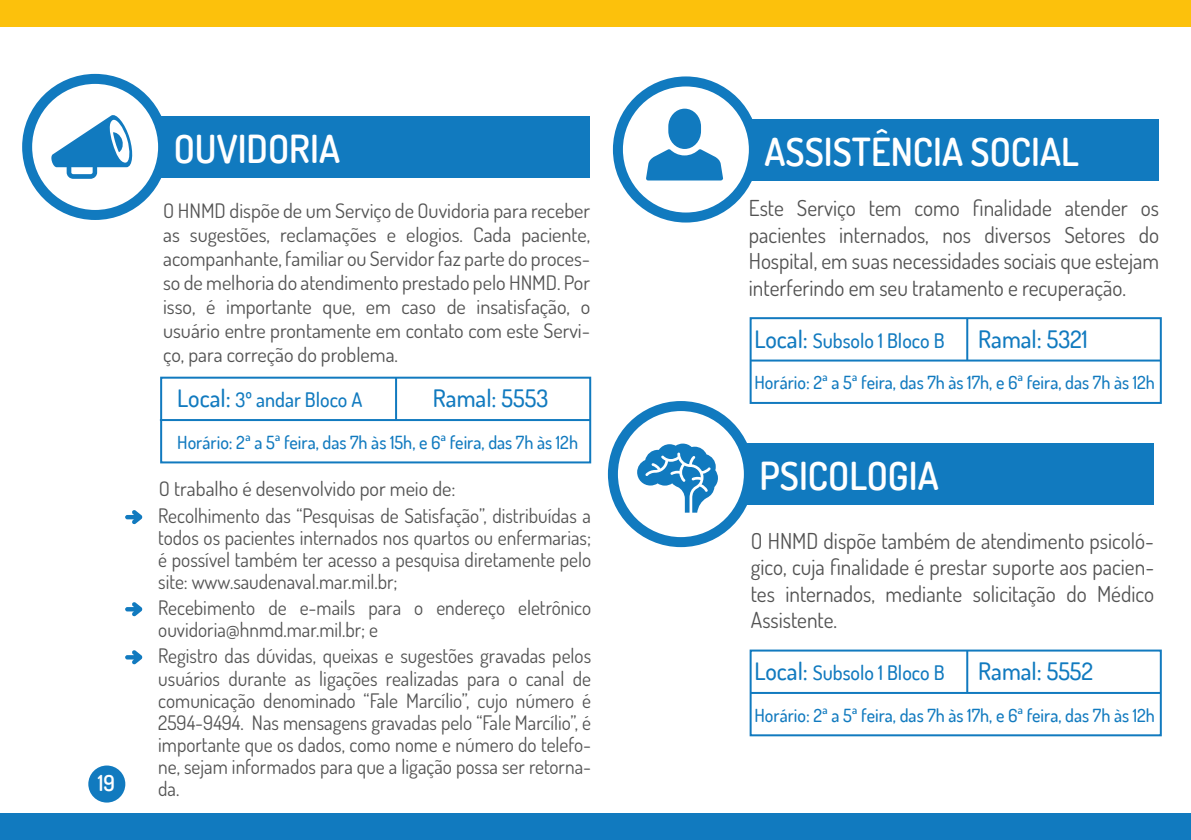
<style>
.page{position:relative;width:1191px;height:840px;background:#fff}
.page>*{position:absolute;margin:0;border:0;box-sizing:border-box;transform-origin:0 0}
.t1{font:600 38.6px "Dosis";color:#fff}
.t2{font:500 24px "Dosis";color:#117abf}
.t3{font:22px/26.4px "Dosis";color:#535353;text-align:justify}
.t4{font:600 22px "Dosis";color:#fff}
.t5{font:20px/22px "Dosis";color:#535353;text-align:justify}
.t6{font:500 20px "Dosis";color:#117abf}
.t7{font:500 18px "Dosis";color:#117abf}
.s1{font-size:24px}
</style>
<div class="page">
<svg style="left:125px;top:510px;width:17px;height:14px"></svg>
<svg style="left:125px;top:602px;width:17px;height:14px"></svg>
<svg style="left:125px;top:650px;width:17px;height:14px"></svg>
<div style="left:682px;top:119px;width:476px;height:61px;background:#117abf"></div>
<svg style="left:618px;top:81px;width:136px;height:136px"></svg>
<div style="left:613px;top:76px;width:146px;height:146px;border:10px solid #117abf;border-radius:50%"></div>
<div style="left:749px;top:317px;width:412px;height:86px;border:2px solid #117abf"></div>
<hr style="left:750px;top:359px;width:410px;height:2px;background:#117abf">
<hr style="left:966px;top:318px;width:2px;height:42px;background:#117abf">
<div style="left:749px;top:649px;width:412px;height:87px;border:2px solid #117abf"></div>
<hr style="left:750px;top:691px;width:410px;height:2px;background:#117abf">
<hr style="left:966px;top:650px;width:2px;height:42px;background:#117abf">
<svg style="left:646px;top:109px;width:77px;height:71px"></svg>
<div style="left:677px;top:443px;width:476px;height:61px;background:#117abf"></div>
<svg style="left:613px;top:406px;width:136px;height:136px"></svg>
<div style="left:608px;top:401px;width:146px;height:146px;border:10px solid #117abf;border-radius:50%"></div>
<div style="left:92px;top:116px;width:497px;height:61px;background:#117abf"></div>
<svg style="left:27px;top:79px;width:136px;height:136px"></svg>
<div style="left:22px;top:74px;width:146px;height:146px;border:10px solid #117abf;border-radius:50%"></div>
<div style="left:160px;top:376px;width:431px;height:87px;border:2px solid #117abf"></div>
<hr style="left:160px;top:419px;width:430px;height:2px;background:#117abf">
<hr style="left:395px;top:377px;width:2px;height:43px;background:#117abf">
<svg style="left:51px;top:112px;width:83px;height:67px"></svg>
<svg style="left:637px;top:443px;width:81px;height:69px"></svg>
<div style="left:0;top:0;width:1191px;height:26px;background:#fcc10c"></div>
<div style="left:0;top:813px;width:1191px;height:26px;background:#117abf"></div>
<div style="left:88px;top:765px;width:37px;height:37px;background:#117abf;border-radius:50%"></div>
<p class="t4" style="left:98px;top:768px;width:19px">19</p>
<h1 class="t1" style="left:174px;top:124px;width:168px">OUVIDORIA</h1>
<p class="t5" style="left:163px;top:198px;width:428px;line-height:24px">O HNMD dispõe de um Serviço de Ouvidoria para receber as sugestões, reclamações e elogios. Cada paciente, acompanhante, familiar ou Servidor faz parte do proces&shy;so de melhoria do atendimento prestado pelo HNMD. Por isso, é importante que, em caso de insatisfação, o usuário entre prontamente em contato com este Servi&shy;ço, para correção do problema.</p>
<p class="t6" style="left:177px;top:386px;width:187px"><span class="s1">Local:</span> 3º andar Bloco A</p>
<p class="t2" style="left:433px;top:382px;width:117px">Ramal: 5553</p>
<p class="t7" style="left:177px;top:430px;width:402px">Horário: 2ª a 5ª feira, das 7h às 15h, e 6ª feira, das 7h às 12h</p>
<p class="t5" style="left:159px;top:477px;width:298px">O trabalho é desenvolvido por meio de:</p>
<p class="t5" style="left:158px;top:504px;width:434px">Recolhimento das “Pesquisas de Satisfação”, distribuídas a todos os pacientes internados nos quartos ou enfermarias; é possível também ter acesso a pesquisa diretamente pelo site: www.saudenaval.mar.mil.br;</p>
<p class="t5" style="left:158px;top:596px;width:434px">Recebimento de e-mails para o endereço eletrônico ouvidoria@hnmd.mar.mil.br; e</p>
<p class="t5" style="left:158px;top:644px;width:434px">Registro das dúvidas, queixas e sugestões gravadas pelos usuários durante as ligações realizadas para o canal de comunicação denominado “Fale Marcílio”, cujo número é 2594-9494. Nas mensagens gravadas pelo “Fale Marcílio”, é importante que os dados, como nome e número do telefo&shy;ne, sejam informados para que a ligação possa ser retorna&shy;da.</p>
<h1 class="t1" style="left:764px;top:126px;width:316px">ASSISTÊNCIA SOCIAL</h1>
<p class="t3" style="left:749px;top:194px;width:412px">Este Serviço tem como finalidade atender os pacientes internados, nos diversos Setores do Hospital, em suas necessidades sociais que estejam interferindo em seu tratamento e recuperação.</p>
<p class="t6" style="left:754px;top:327px;width:192px"><span class="s1">Local:</span> Subsolo 1 Bloco B</p>
<p class="t2" style="left:978px;top:323px;width:111px">Ramal: 5321</p>
<p class="t7" style="left:754px;top:371px;width:402px">Horário: 2ª a 5ª feira, das 7h às 17h, e 6ª feira, das 7h às 12h</p>
<h1 class="t1" style="left:759px;top:450px;width:181px">PSICOLOGIA</h1>
<p class="t3" style="left:751px;top:526px;width:405px">O HNMD dispõe também de atendimento psicoló&shy;gico, cuja finalidade é prestar suporte aos pacien&shy;tes internados, mediante solicitação do Médico Assistente.</p>
<p class="t6" style="left:754px;top:659px;width:192px"><span class="s1">Local:</span> Subsolo 1 Bloco B</p>
<p class="t2" style="left:978px;top:655px;width:117px">Ramal: 5552</p>
<p class="t7" style="left:754px;top:703px;width:402px">Horário: 2ª a 5ª feira, das 7h às 17h, e 6ª feira, das 7h às 12h</p>
</div>
